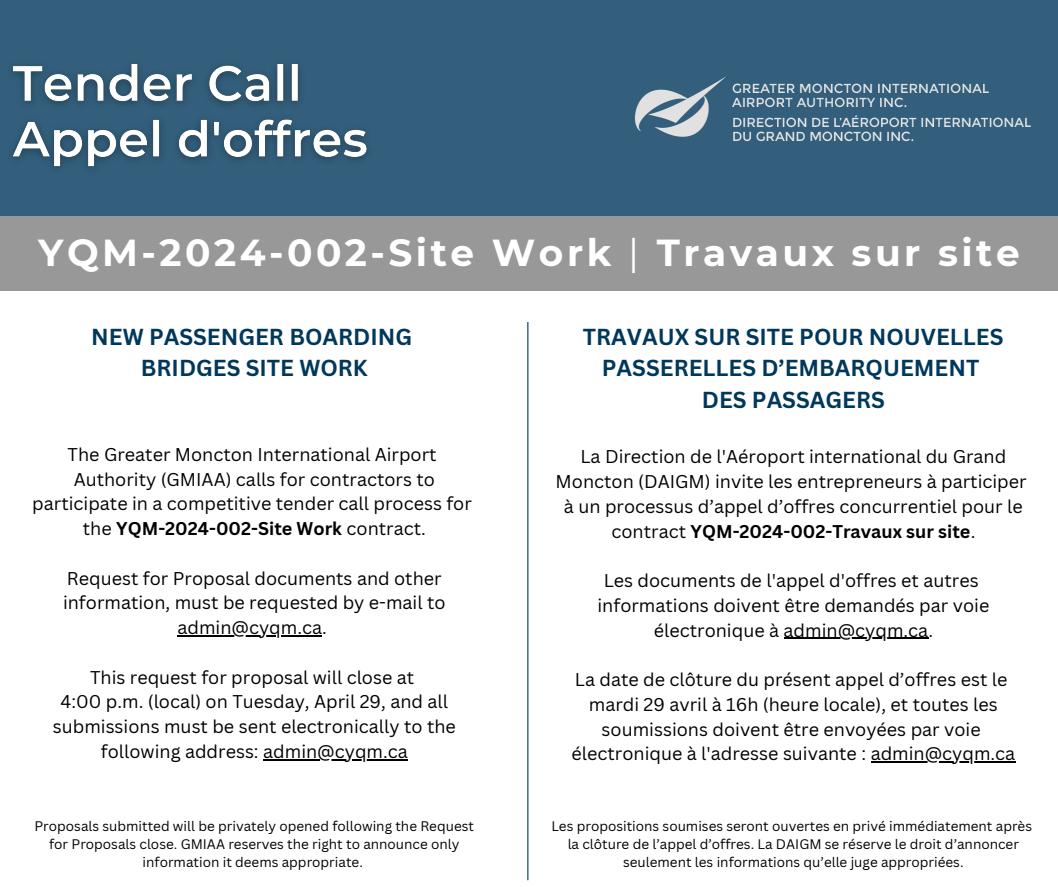
<style>
.page{position:relative;width:1058px;height:887px;background:#fff}
.page>*{position:absolute;margin:0;border:0;box-sizing:border-box;transform-origin:0 0}
.t1{font:700 37.5px "Montserrat";letter-spacing:.095em;color:#fff}
.t2{font:700 22.5px/31.5px "Canva Sans";color:#00385c;text-align:center}
.t3{font:18px/24.8px "Canva Sans";color:#000;text-align:center}
.t4{font:13.5px/18px "Canva Sans";color:#000;text-align:center}
.s1{font-weight:400}
.s2{font-weight:700}
</style>
<div class="page">
<div style="left:0;top:0;width:1057px;height:238px;background:#335f7c"></div>
<div style="left:0;top:216px;width:1057px;height:74px;background:#999899"></div>
<hr style="left:527px;top:322px;width:1px;height:558px;background:#00385c">
<img style="left:635px;top:77px;width:396px;height:65px">
<img style="left:12px;top:64px;width:356px;height:105px">
<hr style="left:177px;top:635px;width:145px;height:1px;background:#000">
<hr style="left:263px;top:759px;width:145px;height:1px;background:#000">
<hr style="left:783px;top:637px;width:145px;height:2px;background:#000">
<hr style="left:870px;top:761px;width:145px;height:1px;background:#000">
<p class="t1" style="left:38px;top:229px;width:982px">YQM-2024-002-Site Work <span class="s1">|</span> Travaux sur site</p>
<p class="t2" style="left:91px;top:320px;width:322px">NEW PASSENGER BOARDING<br>BRIDGES SITE WORK</p>
<h2 class="t3" style="left:32px;top:441px;width:441px">The Greater Moncton International Airport Authority (GMIAA) calls for contractors to participate in a competitive tender call process for the <span class="s2">YQM-2024-002-Site Work</span> contract.</h2>
<h3 class="t3" style="left:63px;top:565px;width:384px;text-align:left">Request for Proposal documents and other information, must be requested by e-mail to</h3>
<h4 class="t3" style="left:177px;top:614px;width:151px">admin@cyqm.ca.</h4>
<h4 class="t3" style="left:90px;top:664px;width:326px">This request for proposal will close at</h4>
<h4 class="t3" style="left:53px;top:689px;width:404px">4:00 p.m. (local) on Tuesday, April 29, and all submissions must be sent electronically to the following address: admin@cyqm.ca</h4>
<p class="t2" style="left:583px;top:320px;width:422px">TRAVAUX SUR SITE POUR NOUVELLES<br>PASSERELLES D’EMBARQUEMENT<br>DES PASSAGERS</p>
<p class="t3" style="left:555px;top:444px;width:472px">La Direction de l'Aéroport international du Grand Moncton (DAIGM) invite les entrepreneurs à participer à un processus d’appel d’offres concurrentiel pour le contract <span class="s2">YQM-2024-002-Travaux sur site</span>.</p>
<h3 class="t3" style="left:597px;top:567px;width:393px">Les documents de l'appel d'offres et autres informations doivent être demandés par voie électronique à admin@cyqm.ca.</h3>
<h4 class="t3" style="left:575px;top:666px;width:434px">La date de clôture du présent appel d’offres est le mardi 29 avril à 16h (heure locale), et toutes les soumissions doivent être envoyées par voie</h4>
<h4 class="t3" style="left:571px;top:741px;width:445px">électronique à l'adresse suivante : admin@cyqm.ca</h4>
<p class="t4" style="left:35px;top:816px;width:441px">Proposals submitted will be privately opened following the Request for Proposals close. GMIAA reserves the right to announce only information it deems appropriate.</p>
<p class="t4" style="left:551px;top:816px;width:482px">Les propositions soumises seront ouvertes en privé immédiatement après</p>
<p class="t4" style="left:567px;top:834px;width:453px">la clôture de l’appel d’offres. La DAIGM se réserve le droit d’annoncer seulement les informations qu’elle juge appropriées.</p>
</div>
